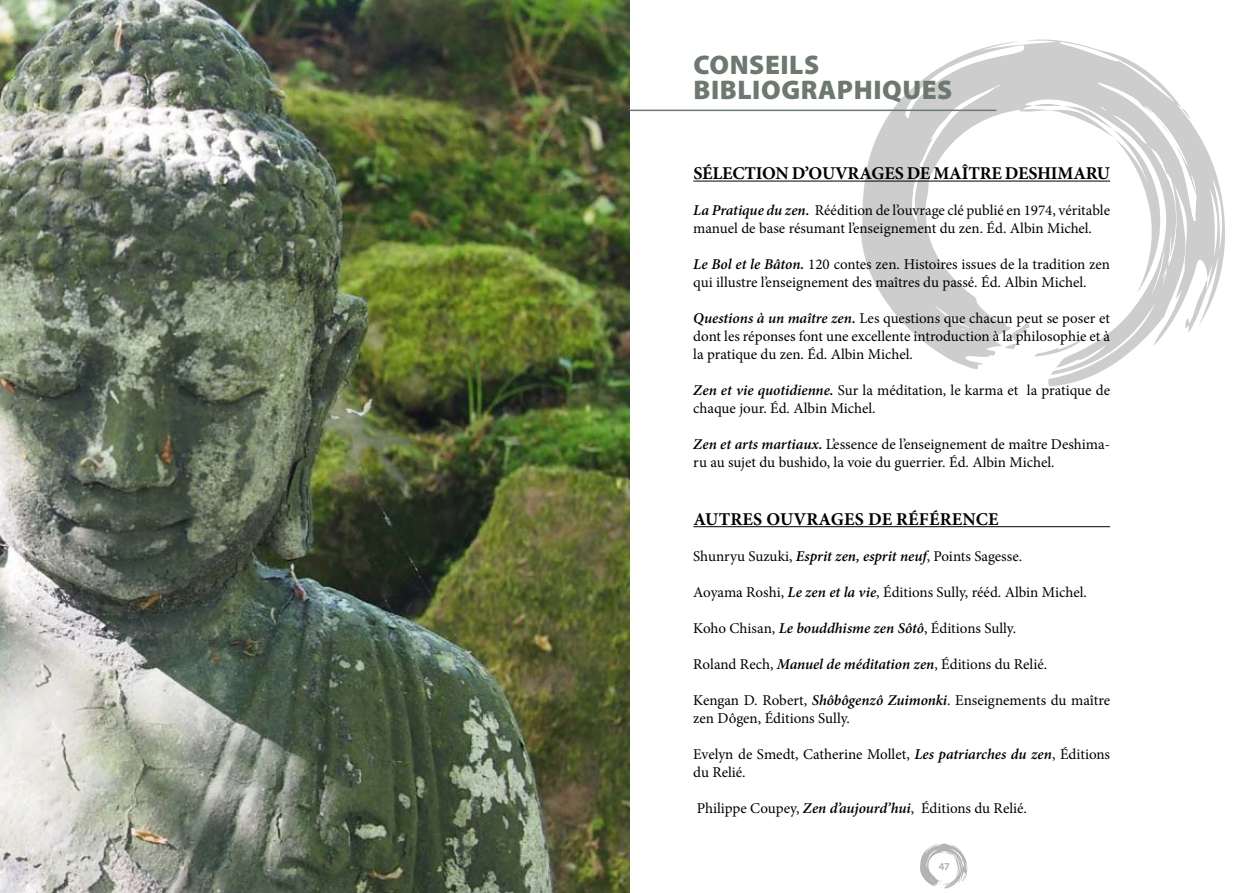
<style>
.page{position:relative;width:1259px;height:893px;background:#fff}
.page>*{position:absolute;margin:0;border:0;box-sizing:border-box;transform-origin:0 0}
.t1{font:900 27px/24.9px "Myriad Pro";letter-spacing:.02em;color:#6d786f}
.t2{font:700 18px "Minion Pro";letter-spacing:-.005em;color:#000}
.t3{font:15px/18px "Minion Pro";color:#000}
.t4{font:600 10.5px "Myriad Pro";color:#87888a}
.s1{font-weight:600;font-style:italic}
</style>
<div class="page">
<svg style="left:860px;top:39px;width:365px;height:347px"></svg>
<svg style="left:905px;top:45px;width:119px;height:188px"></svg>
<svg style="left:1033px;top:42px;width:163px;height:253px"></svg>
<svg style="left:1004px;top:323px;width:80px;height:33px"></svg>
<svg style="left:920px;top:843px;width:48px;height:46px"></svg>
<img style="left:0;top:0;width:629px;height:893px">
<hr style="left:693px;top:181px;width:417px;height:1px;background:#000">
<hr style="left:693px;top:526px;width:417px;height:1px;background:#000">
<hr style="left:629px;top:110px;width:367px;height:1px;background:#6d786f">
<h1 class="t1" style="left:693px;top:52px;width:19px">CON</h1>
<h1 class="t1" style="left:693px;top:52px;width:127px;text-indent:56px">SEILS<br>BIBLIOGRAP</h1>
<h1 class="t1" style="left:853px;top:77px;width:100px">HIQUES</h1>
<p class="t2" style="left:693px;top:161px;width:30px">SÉLECTI</p>
<p class="t2" style="left:762px;top:161px;width:99px">ON D’OUVRAGE</p>
<p class="t2" style="left:894px;top:161px;width:86px">S DE MAÎTRE</p>
<p class="t2" style="left:1004px;top:161px;width:46px">DESHIMAR</p>
<p class="t2" style="left:1097px;top:161px;width:15px">U</p>
<p class="t3" style="left:693px;top:202px;width:418px"><span class="s1">La Pratique du zen.</span> Réédition de l’ouvrage clé publié en 1974, véritable manuel de base résumant l’enseignement du zen. Éd. Albin Michel.</p>
<p class="t3" style="left:693px;top:256px;width:418px"><span class="s1">Le Bol et le Bâton.</span> 120 contes zen. Histoires issues de la tradition zen qui illustre l’enseignement des maîtres du passé. Éd. Albin Michel.</p>
<p class="t3" style="left:693px;top:310px;width:418px;text-align:justify"><span class="s1">Questions à un maître zen.</span> Les questions que chacun peut se poser et dont les réponses font une excellente introduction à la philosophie et à la pratique du zen. Éd. Albin Michel.</p>
<p class="t3" style="left:693px;top:382px;width:418px"><span class="s1">Zen et vie quotidienne.</span> Sur la méditation, le karma et la pratique de chaque jour. Éd. Albin Michel.</p>
<p class="t3" style="left:693px;top:436px;width:418px"><span class="s1">Zen et arts martiaux.</span> L’essence de l’enseignement de maître Deshima&shy;ru au sujet du bushido, la voie du guerrier. Éd. Albin Michel.</p>
<p class="t2" style="left:693px;top:506px;width:38px">AUTRE</p>
<p class="t2" style="left:753px;top:506px;width:67px">S OUVRAGE</p>
<p class="t2" style="left:855px;top:506px;width:98px">S DE RÉFÉRENCE</p>
<p class="t3" style="left:693px;top:547px;width:330px">Shunryu Suzuki, <span class="s1">Esprit zen, esprit neuf</span>, Points Sagesse.</p>
<p class="t3" style="left:693px;top:583px;width:395px">Aoyama Roshi, <span class="s1">Le zen et la vie</span>, Éditions Sully, rééd. Albin Michel.</p>
<p class="t3" style="left:693px;top:619px;width:324px">Koho Chisan, <span class="s1">Le bouddhisme zen Sôtô</span>, Éditions Sully.</p>
<p class="t3" style="left:693px;top:655px;width:355px">Roland Rech, <span class="s1">Manuel de méditation zen</span>, Éditions du Relié.</p>
<p class="t3" style="left:693px;top:691px;width:418px">Kengan D. Robert, <span class="s1">Shôbôgenzô Zuimonki</span>. Enseignements du maître zen Dôgen, Éditions Sully.</p>
<p class="t3" style="left:693px;top:745px;width:418px">Evelyn de Smedt, Catherine Mollet, <span class="s1">Les patriarches du zen</span>, Éditions du Relié.</p>
<p class="t3" style="left:696px;top:799px;width:332px">Philippe Coupey, <span class="s1">Zen d’aujourd’hui</span>, Éditions du Relié.</p>
<p class="t4" style="left:938px;top:859px;width:13px">47</p>
</div>
